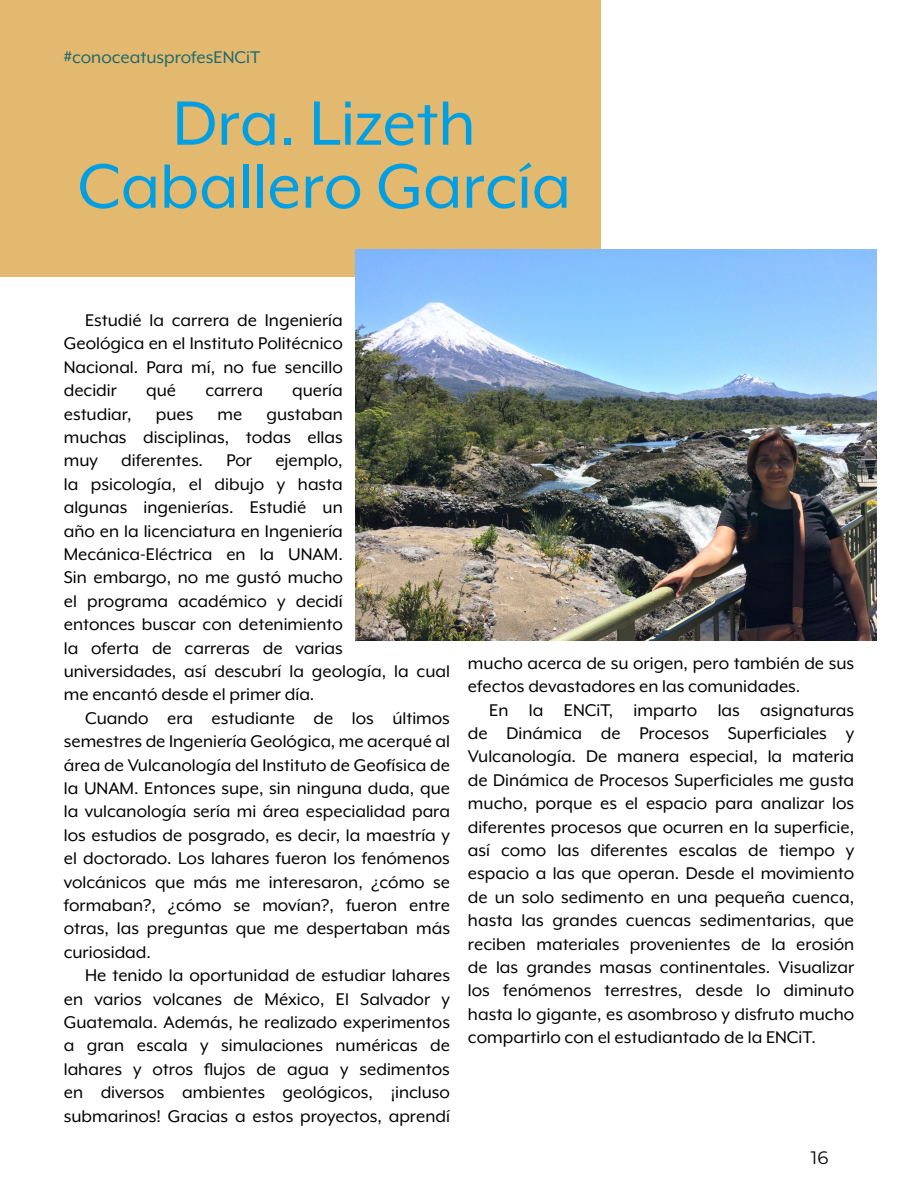
<style>
.page{position:relative;width:918px;height:1188px;background:#fff}
.page>*{position:absolute;margin:0;border:0;box-sizing:border-box;transform-origin:0 0}
.t1{font:72px/63px "Mr Eaves XL Mod OT";color:#009fe3;text-align:center}
.t2{font:19.5px/23.4px "Mr Eaves XL Mod OT";color:#000;text-align:justify}
.t3{font:19.5px "Mr Eaves XL Mod OT";color:#20696d}
.t4{font:18px "Montserrat";color:#000}
</style>
<div class="page">
<div style="left:0;top:0;width:601px;height:276px;background:#e2b96f"></div>
<img style="left:356px;top:250px;width:521px;height:391px">
<p class="t3" style="left:64px;top:47px;width:198px">#conoceatusprofesENCiT</p>
<h1 class="t1" style="left:78px;top:91px;width:495px">Dra. Lizeth<br>Caballero García</h1>
<p class="t2" style="left:64px;top:308px;width:281px;text-indent:21px">Estudié la carrera de Ingeniería Geológica en el Instituto Politécnico Nacional. Para mí, no fue sencillo decidir</p>
<p class="t2" style="left:64px;top:379px;width:388px;text-align:left;text-indent:228px">quería<br>estudiar, pues me gustaban<br>muchas disciplinas, todas ellas<br>muy diferentes. Por ejemplo,<br>la psicología, el dibujo y hasta<br>algunas ingenierías. Estudié un<br>año en la licenciatura en Ingeniería<br>Mecánica-Eléctrica en la UNAM.<br>Sin embargo, no me gustó mucho<br>el programa académico y decidí<br>entonces buscar con detenimiento<br>la oferta de carreras de varias universidades, así descubrí la geología, la cual me encantó desde el primer día.</p>
<p class="t2" style="left:64px;top:706px;width:388px;text-indent:21px">Cuando era estudiante de los últimos semestres de Ingeniería Geológica, me acerqué al área de Vulcanología del Instituto de Geofísica de la UNAM. Entonces supe, sin ninguna duda, que la vulcanología sería mi área especialidad para los estudios de posgrado, es decir, la maestría y el doctorado. Los lahares fueron los fenómenos volcánicos que más me interesaron, ¿cómo se formaban?, ¿cómo se movían?, fueron entre otras, las preguntas que me despertaban más curiosidad.</p>
<p class="t2" style="left:64px;top:964px;width:388px;text-indent:21px">He tenido la oportunidad de estudiar lahares en varios volcanes de México, El Salvador y Guatemala. Además, he realizado experimentos a gran escala y simulaciones numéricas de lahares y otros flujos de agua y sedimentos en diversos ambientes geológicos, ¡incluso submarinos! Gracias a estos proyectos, aprendí</p>
<p class="t2" style="left:146px;top:379px;width:31px">qué</p>
<p class="t2" style="left:205px;top:379px;width:59px">carrera</p>
<p class="t2" style="left:468px;top:651px;width:388px">mucho acerca de su origen, pero también de sus efectos devastadores en las comunidades.</p>
<p class="t2" style="left:468px;top:698px;width:388px;text-indent:21px">En la ENCiT, imparto las asignaturas de Dinámica de Procesos Superficiales y Vulcanología. De manera especial, la materia de Dinámica de Procesos Superficiales me gusta mucho, porque es el espacio para analizar los diferentes procesos que ocurren en la superficie, así como las diferentes escalas de tiempo y espacio a las que operan. Desde el movimiento de un solo sedimento en una pequeña cuenca, hasta las grandes cuencas sedimentarias, que reciben materiales provenientes de la erosión de las grandes masas continentales. Visualizar los fenómenos terrestres, desde lo diminuto hasta lo gigante, es asombroso y disfruto mucho compartirlo con el estudiantado de la ENCiT.</p>
<p class="t4" style="left:811px;top:1146px;width:19px">16</p>
</div>
